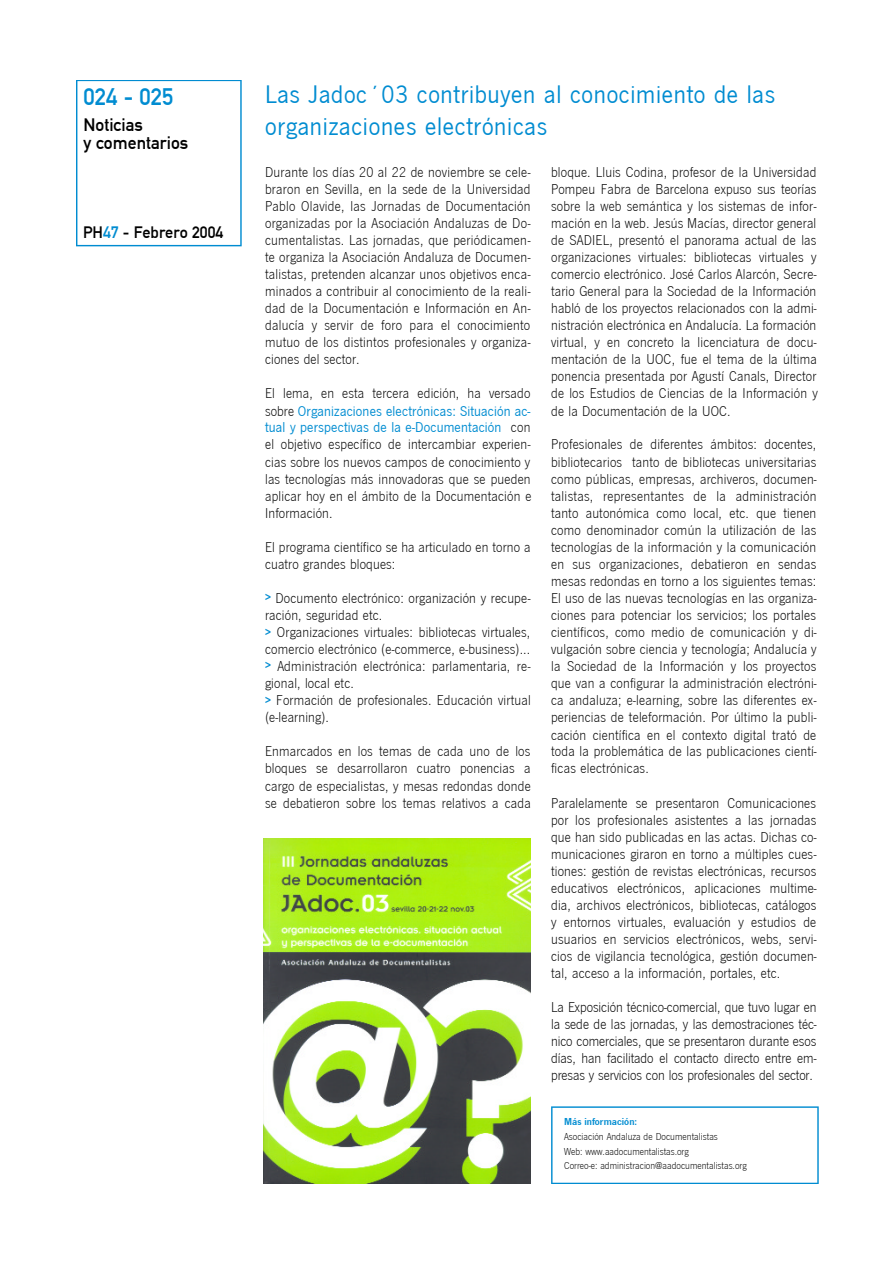
<style>
.page{position:relative;width:893px;height:1263px;background:#fff}
.page>*{position:absolute;margin:0;border:0;box-sizing:border-box;transform-origin:0 0}
.t1{font:26.25px/31.7px "News Got T";letter-spacing:.025em;color:#008cd1}
.t2{font:23.4px "DIN Mittelschrift";letter-spacing:.005em;color:#008cd1}
.t3{font:17.7px/17.7px "DIN Mittelschrift";color:#000}
.t4{font:16.2px "DIN Mittelschrift";color:#000}
.t5{font:14.7px/17.1px "News Got T Lig";letter-spacing:.01em;color:#000;text-align:justify}
.t6{font:14.7px/17px "News Got T";letter-spacing:.015em;color:#008cd1}
.t7{font:10.5px/14.5px "News Got T Lig";color:#000}
.t8{font:700 10.5px "News Got T Dem";letter-spacing:.005em;color:#008cd1}
.s1{color:#008cd1}
.s2{font-family:"News Got T Lig";color:#000}
.s3{font-family:"News Got T Dem";font-weight:700;font-size:11.85px;color:#008cd1}
</style>
<div class="page">
<svg style="left:76px;top:80px;width:166px;height:166px"></svg>
<img style="left:263px;top:839px;width:267px;height:345px">
<svg style="left:551px;top:1106px;width:267px;height:78px"></svg>
<h2 class="t2" style="left:84px;top:83px;width:91px">024 - 025</h2>
<p class="t3" style="left:84px;top:116px;width:106px">Noticias<br>y comentarios</p>
<p class="t4" style="left:83px;top:223px;width:142px">PH<span class="s1">47</span> - Febrero 2004</p>
<h1 class="t1" style="left:265px;top:78px;width:511px">Las Jadoc´03 contribuyen al conocimiento de las organizaciones electrónicas</h1>
<p class="t5" style="left:265px;top:163px;width:267px">Durante los días 20 al 22 de noviembre se cele&shy;braron en Sevilla, en la sede de la Universidad Pablo Olavide, las Jornadas de Documentación organizadas por la Asociación Andaluzas de Do&shy;cumentalistas. Las jornadas, que periódicamen&shy;te organiza la Asociación Andaluza de Documen&shy;talistas, pretenden alcanzar unos objetivos enca&shy;minados a contribuir al conocimiento de la reali&shy;dad de la Documentación e Información en An&shy;dalucía y servir de foro para el conocimiento mutuo de los distintos profesionales y organiza&shy;ciones del sector.</p>
<p class="t5" style="left:265px;top:384px;width:267px">El lema, en esta tercera edición, ha versado</p>
<p class="t6" style="left:265px;top:402px;width:267px"><span class="s2">sobre</span> Organizaciones electrónicas: Situación ac&shy;tual y perspectivas de la e-Documentación <span class="s2">con</span></p>
<p class="t5" style="left:265px;top:436px;width:268px">el objetivo específico de intercambiar experien&shy;cias sobre los nuevos campos de conocimiento y las tecnologías más innovadoras que se pueden aplicar hoy en el ámbito de la Documentación e Información.</p>
<p class="t5" style="left:265px;top:538px;width:267px">El programa científico se ha articulado en torno a cuatro grandes bloques:</p>
<p class="t5" style="left:265px;top:589px;width:267px;text-align:left"><span class="s3">&gt;</span> Documento electrónico: organización y recupe&shy;ración, seguridad etc.<br><span class="s3">&gt;</span> Organizaciones virtuales: bibliotecas virtuales, comercio electrónico (e-commerce, e-business)... <span class="s3">&gt;</span> Administración electrónica: parlamentaria, re&shy;gional, local etc.<br><span class="s3">&gt;</span> Formación de profesionales. Educación virtual (e-learning).</p>
<p class="t5" style="left:265px;top:743px;width:267px">Enmarcados en los temas de cada uno de los bloques se desarrollaron cuatro ponencias a cargo de especialistas, y mesas redondas donde se debatieron sobre los temas relativos a cada</p>
<p class="t5" style="left:551px;top:163px;width:268px">bloque. Lluis Codina, profesor de la Universidad Pompeu Fabra de Barcelona expuso sus teorías sobre la web semántica y los sistemas de infor&shy;mación en la web. Jesús Macías, director general de SADIEL, presentó el panorama actual de las organizaciones virtuales: bibliotecas virtuales y comercio electrónico. José Carlos Alarcón, Secre&shy;tario General para la Sociedad de la Información habló de los proyectos relacionados con la admi&shy;nistración electrónica en Andalucía. La formación virtual, y en concreto la licenciatura de docu&shy;mentación de la UOC, fue el tema de la última ponencia presentada por Agustí Canals, Director de los Estudios de Ciencias de la Información y de la Documentación de la UOC.</p>
<p class="t5" style="left:551px;top:436px;width:267px">Profesionales de diferentes ámbitos: docentes, bibliotecarios tanto de bibliotecas universitarias como públicas, empresas, archiveros, documen&shy;talistas, representantes de la administración tanto autonómica como local, etc. que tienen como denominador común la utilización de las tecnologías de la información y la comunicación en sus organizaciones, debatieron en sendas mesas redondas en torno a los siguientes temas:<br>El uso de las nuevas tecnologías en las organiza&shy;ciones para potenciar los servicios; los portales científicos, como medio de comunicación y di&shy;vulgación sobre ciencia y tecnología; Andalucía y la Sociedad de la Información y los proyectos que van a configurar la administración electróni&shy;ca andaluza; e-learning, sobre las diferentes ex&shy;periencias de teleformación. Por último la publi&shy;cación científica en el contexto digital trató de toda la problemática de las publicaciones cientí&shy;ficas electrónicas.</p>
<p class="t5" style="left:551px;top:794px;width:267px">Paralelamente se presentaron Comunicaciones por los profesionales asistentes a las jornadas que han sido publicadas en las actas. Dichas co&shy;municaciones giraron en torno a múltiples cues&shy;tiones: gestión de revistas electrónicas, recursos educativos electrónicos, aplicaciones multime&shy;dia, archivos electrónicos, bibliotecas, catálogos y entornos virtuales, evaluación y estudios de usuarios en servicios electrónicos, webs, servi&shy;cios de vigilancia tecnológica, gestión documen&shy;tal, acceso a la información, portales, etc.</p>
<p class="t5" style="left:551px;top:998px;width:267px">La Exposición técnico-comercial, que tuvo lugar en la sede de las jornadas, y las demostraciones téc&shy;nico comerciales, que se presentaron durante esos días, han facilitado el contacto directo entre em&shy;presas y servicios con los profesionales del sector.</p>
<p class="t8" style="left:564px;top:1116px;width:75px">Más información:</p>
<p class="t7" style="left:564px;top:1129px;width:184px">Asociación Andaluza de Documentalistas<br>Web: www.aadocumentalistas.org<br>Correo-e: administracion@aadocumentalistas.org</p>
</div>
